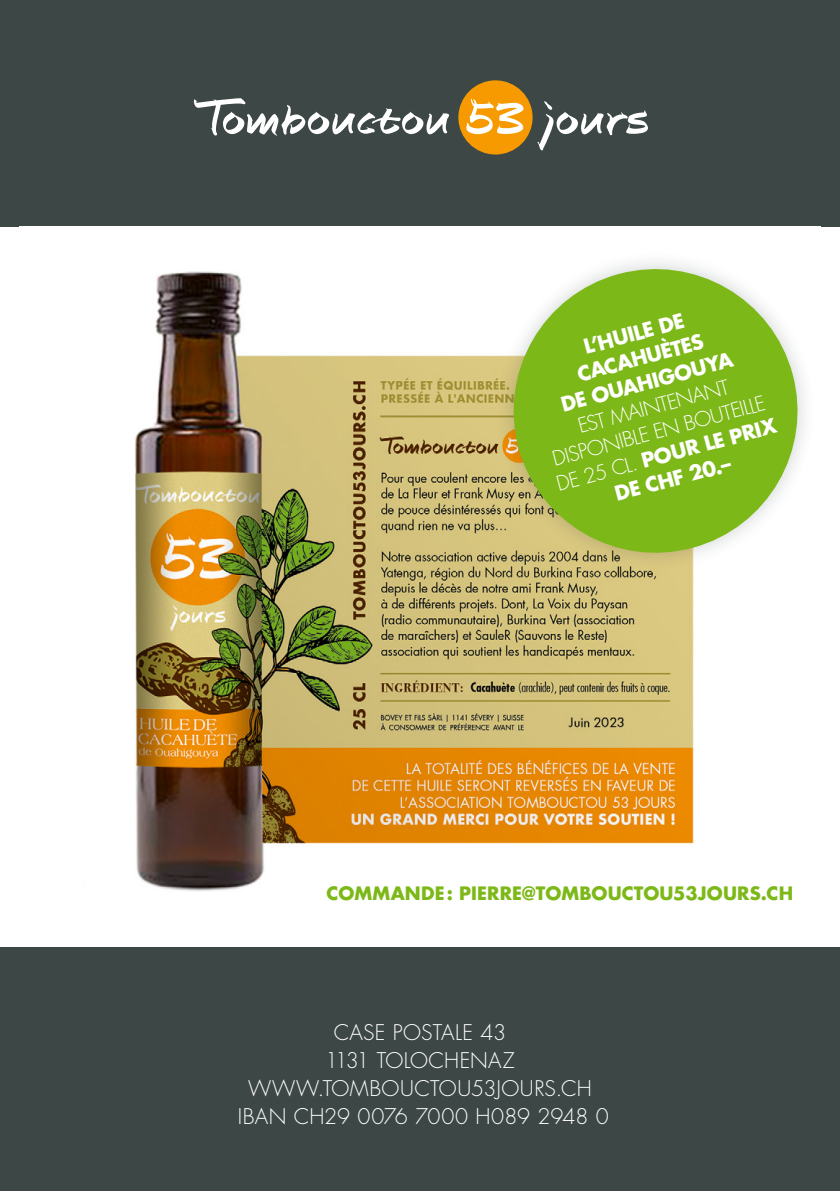
<style>
.page{position:relative;width:840px;height:1191px;background:#fff}
.page>*{position:absolute;margin:0;border:0;box-sizing:border-box;transform-origin:0 0}
.t1{font:300 21px/28px "Futura Std";letter-spacing:.005em;color:#fff;text-align:center}
.t2{font:300 20px/25px "Futura Std";color:#fff;text-align:center}
.t3{font:700 20px/25px "Futura Std";color:#fff;text-align:center}
.t4{font:700 18px "Futura Std";letter-spacing:.01em;color:#7cb817}
.s1{font-weight:700}
</style>
<div class="page">
<div style="left:0;top:0;width:839px;height:1191px;background:#3d4846"></div>
<div style="left:0;top:227px;width:839px;height:719px;background:#fff"></div>
<img style="left:135px;top:271px;width:559px;height:620px">
<svg style="left:194px;top:98px;width:255px;height:38px"></svg>
<svg style="left:537px;top:101px;width:110px;height:49px"></svg>
<div style="left:458px;top:80px;width:74px;height:74px;background:#f69a00;border-radius:50%"></div>
<svg style="left:466px;top:98px;width:57px;height:36px"></svg>
<div style="left:494px;top:250px;width:321px;height:322px;background:#3d4846;opacity:.25"></div>
<svg style="left:498px;top:254px;width:314px;height:314px;fill:#7cb817"></svg>
<p class="t3" style="left:545px;top:344px;width:179px;rotate:-15deg">L’HUILE DE<br>CACAHUÈTES<br>DE OUAHIGOUYA</p>
<p class="t2" style="left:540px;top:424px;width:228px;rotate:-15deg">EST MAINTENANT<br>DISPONIBLE EN BOUTEILLE<br>DE 25 CL. <span class="s1">POUR LE PRIX<br>DE CHF 20.–</span></p>
<p class="t4" style="left:326px;top:881px;width:468px">COMMANDE: PIERRE@TOMBOUCTOU53JOURS.CH</p>
<p class="t1" style="left:238px;top:1019px;width:372px">CASE POSTALE 43<br>1131 TOLOCHENAZ<br>WWW.TOMBOUCTOU53JOURS.CH<br>IBAN CH29 0076 7000 H089 2948 0</p>
</div>
